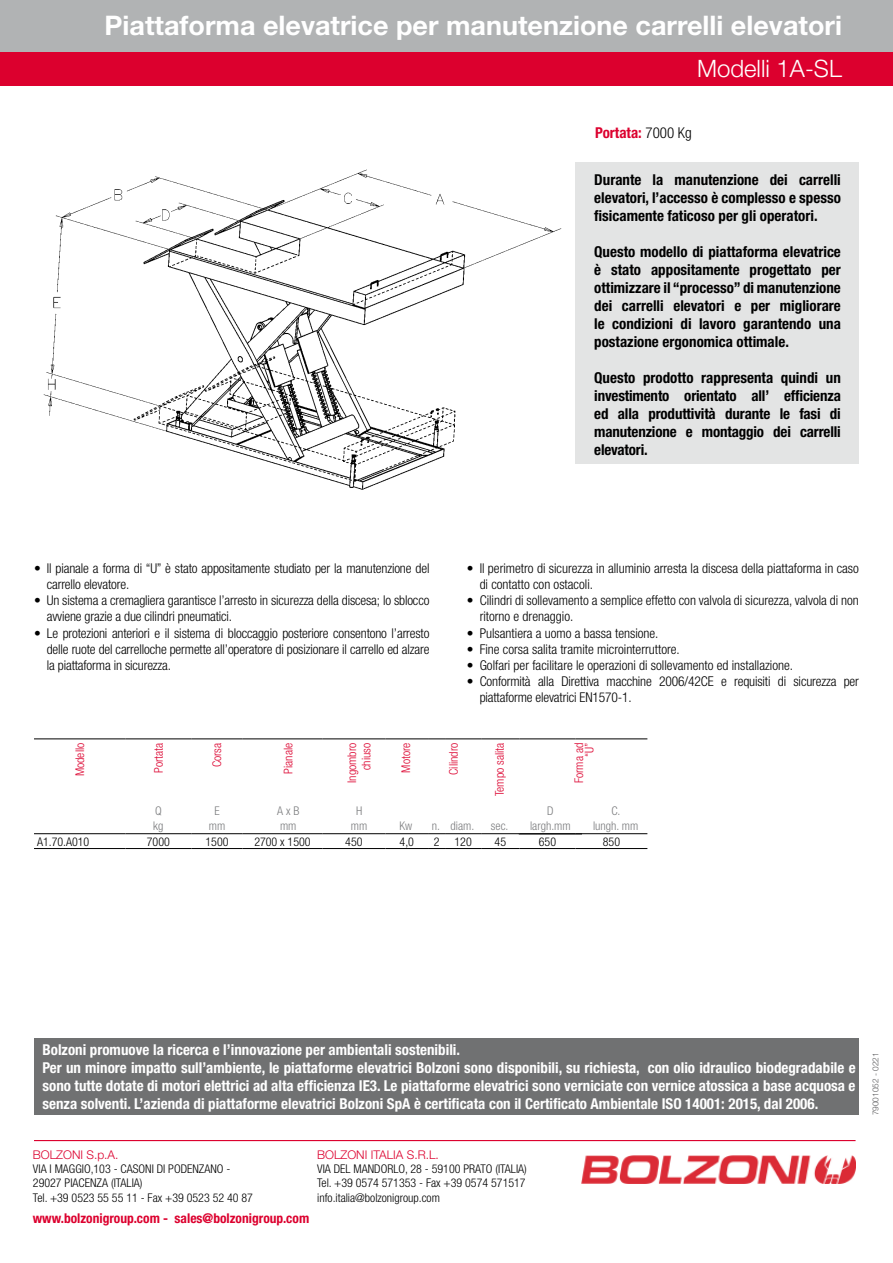
<style>
.page{position:relative;width:893px;height:1263px;background:#fff}
.page>*{position:absolute;margin:0;border:0;box-sizing:border-box;transform-origin:0 0}
.t1{font:700 27px "Helvetica Neue LT Std";color:#fff}
.t2{font:300 24px "Helvetica Neue LT Std";color:#fff}
.t3{font:700 condensed 15px/18px "Helvetica Neue LT Std";color:#000;text-align:justify}
.t4{font:700 condensed 15px/18px "Helvetica Neue LT Std";color:#fff}
.t5{font:700 condensed 15px "Helvetica Neue LT Std";color:#dc002e}
.t6{font:300 condensed 13.5px/16.2px "Helvetica Neue LT Std";letter-spacing:-.01em;color:#000}
.t7{font:700 condensed 13.5px "Helvetica Neue LT Std";color:#dc002e}
.t8{font:300 condensed 12px/14.4px "Helvetica Neue LT Std";color:#000}
.t9{font:300 condensed 12px/14.4px "Helvetica Neue LT Std";color:#dc002e;text-align:right}
.t10{font:300 condensed 12px/14.4px "Helvetica Neue LT Std";color:#7b7c7e;text-align:center}
.t11{font:300 12px "Helvetica Neue LT Std";color:#dc002e}
.t12{font:300 8.25px "Helvetica Neue LT Std";color:#58585a}
.s1{font-weight:300;color:#000}
</style>
<div class="page">
<div style="left:0;top:51px;width:893px;height:34px;background:#dc002e"></div>
<div style="left:0;top:0;width:893px;height:51px;background:#b1b3b4"></div>
<img style="left:582px;top:1155px;width:273px;height:29px">
<img style="left:43px;top:169px;width:519px;height:321px">
<div style="left:575px;top:162px;width:284px;height:301px;background:#e3e4e4"></div>
<hr style="left:34px;top:739px;width:91px;height:1px;background:#000">
<hr style="left:125px;top:739px;width:66px;height:1px;background:#000">
<hr style="left:191px;top:739px;width:52px;height:1px;background:#000">
<hr style="left:243px;top:739px;width:79px;height:1px;background:#000">
<hr style="left:322px;top:739px;width:64px;height:1px;background:#000">
<hr style="left:386px;top:739px;width:42px;height:1px;background:#000">
<svg style="left:428px;top:739px;width:17px;height:1px"></svg>
<hr style="left:445px;top:739px;width:36px;height:1px;background:#000">
<hr style="left:481px;top:739px;width:38px;height:1px;background:#000">
<hr style="left:519px;top:739px;width:56px;height:1px;background:#000">
<hr style="left:575px;top:739px;width:72px;height:1px;background:#000">
<svg style="left:34px;top:833px;width:613px;height:16px"></svg>
<hr style="left:445px;top:848px;width:36px;height:1px;background:#000">
<hr style="left:481px;top:848px;width:38px;height:1px;background:#000">
<hr style="left:519px;top:848px;width:56px;height:1px;background:#000">
<hr style="left:575px;top:848px;width:72px;height:1px;background:#000">
<div style="left:34px;top:1039px;width:825px;height:76px;background:#707172"></div>
<hr style="left:34px;top:1140px;width:821px;height:1px;background:#dc002e">
<hr style="left:519px;top:834px;width:63px;height:1px;background:#000">
<h1 class="t1" style="left:105px;top:9px;width:739px">Piattaforma elevatrice per manutenzione carrelli elevatori</h1>
<h2 class="t2" style="left:697px;top:53px;width:146px">Modelli 1A-SL</h2>
<p class="t5" style="left:595px;top:124px;width:98px">Portata: <span class="s1">7000 Kg</span></p>
<p class="t3" style="left:594px;top:171px;width:248px">Durante la manutenzione dei carrelli elevatori, l’accesso è complesso e spesso fisicamente faticoso per gli operatori.</p>
<p class="t3" style="left:594px;top:243px;width:248px">Questo modello di piattaforma elevatrice è stato appositamente progettato per ottimizzare il “processo” di manutenzione dei carrelli elevatori e per migliorare le condizioni di lavoro garantendo una postazione ergonomica ottimale.</p>
<p class="t3" style="left:594px;top:369px;width:248px">Questo prodotto rappresenta quindi un investimento orientato all’ efficienza ed alla produttività durante le fasi di manutenzione e montaggio dei carrelli elevatori.</p>
<p class="t6" style="left:47px;top:560px;width:384px;text-indent:-13px">• Il pianale a forma di “U” è stato appositamente studiato per la manutenzione del carrello elevatore.</p>
<p class="t6" style="left:47px;top:592px;width:384px;text-indent:-13px">• Un sistema a cremagliera garantisce l’arresto in sicurezza della discesa; lo sblocco avviene grazie a due cilindri pneumatici.</p>
<p class="t6" style="left:47px;top:624px;width:384px;text-align:justify;text-indent:-13px">• Le protezioni anteriori e il sistema di bloccaggio posteriore consentono l’arresto delle ruote del carrelloche permette all’operatore di posizionare il carrello ed alzare la piattaforma in sicurezza.</p>
<p class="t6" style="left:480px;top:560px;width:381px;text-indent:-13px">• Il perimetro di sicurezza in alluminio arresta la discesa della piattaforma in caso di contatto con ostacoli.</p>
<p class="t6" style="left:480px;top:592px;width:381px;text-indent:-13px">• Cilindri di sollevamento a semplice effetto con valvola di sicurezza, valvola di non ritorno e drenaggio.</p>
<p class="t6" style="left:467px;top:624px;width:193px">• Pulsantiera a uomo a bassa tensione.</p>
<p class="t6" style="left:467px;top:641px;width:214px">• Fine corsa salita tramite microinterruttore.</p>
<p class="t6" style="left:467px;top:657px;width:328px">• Golfari per facilitare le operazioni di sollevamento ed installazione.</p>
<p class="t6" style="left:480px;top:673px;width:381px;text-indent:-13px">• Conformità alla Direttiva macchine 2006/42CE e requisiti di sicurezza per piattaforme elevatrici EN1570-1.</p>
<p class="t9" style="left:72px;top:776px;width:35px;rotate:-90deg">Modello</p>
<p class="t9" style="left:151px;top:773px;width:32px;rotate:-90deg">Portata</p>
<p class="t9" style="left:210px;top:767px;width:26px;rotate:-90deg">Corsa</p>
<p class="t9" style="left:281px;top:774px;width:32px;rotate:-90deg">Pianale</p>
<p class="t9" style="left:345px;top:783px;width:41px;rotate:-90deg">Ingombro chiuso</p>
<p class="t9" style="left:399px;top:773px;width:31px;rotate:-90deg">Motore</p>
<p class="t9" style="left:446px;top:775px;width:33px;rotate:-90deg">Cilindro</p>
<p class="t9" style="left:492px;top:796px;width:55px;rotate:-90deg">Tempo salita</p>
<p class="t9" style="left:573px;top:783px;width:42px;line-height:10.5px;rotate:-90deg">Forma ad “U”</p>
<p class="t10" style="left:153px;top:804px;width:12px;text-align:left">Q kg</p>
<p class="t10" style="left:209px;top:804px;width:18px">E mm</p>
<p class="t10" style="left:277px;top:804px;width:24px;text-align:left">A x B mm</p>
<p class="t10" style="left:351px;top:804px;width:18px">H mm</p>
<p class="t10" style="left:530px;top:804px;width:42px">D largh.mm</p>
<p class="t10" style="left:593px;top:804px;width:47px">C.<br>lungh. mm</p>
<p class="t10" style="left:399px;top:818px;width:14px">Kw</p>
<p class="t10" style="left:432px;top:818px;width:44px">n. diam.</p>
<p class="t10" style="left:491px;top:818px;width:19px">sec.</p>
<p class="t8" style="left:37px;top:834px;width:54px">A1.70.A010</p>
<p class="t8" style="left:147px;top:834px;width:25px">7000</p>
<p class="t8" style="left:205px;top:834px;width:25px">1500</p>
<p class="t8" style="left:254px;top:834px;width:58px">2700 x 1500</p>
<p class="t8" style="left:345px;top:834px;width:19px">450</p>
<p class="t8" style="left:400px;top:834px;width:16px">4,0</p>
<p class="t8" style="left:434px;top:834px;width:7px">2</p>
<p class="t8" style="left:454px;top:834px;width:19px">120</p>
<p class="t8" style="left:495px;top:834px;width:13px">45</p>
<p class="t8" style="left:539px;top:834px;width:19px">650</p>
<p class="t8" style="left:603px;top:834px;width:19px">850</p>
<p class="t4" style="left:43px;top:1040px;width:815px">Bolzoni promuove la ricerca e l’innovazione per ambientali sostenibili.<br>Per un minore impatto sull’ambiente, le piattaforme elevatrici Bolzoni sono disponibili, su richiesta, con olio idraulico biodegradabile e sono tutte dotate di motori elettrici ad alta efficienza IE3. Le piattaforme elevatrici sono verniciate con vernice atossica a base acquosa e senza solventi. L’azienda di piattaforme elevatrici Bolzoni SpA è certificata con il Certificato Ambientale ISO 14001: 2015, dal 2006.</p>
<p class="t11" style="left:33px;top:1147px;width:87px">BOLZONI S.p.A.</p>
<p class="t8" style="left:33px;top:1161px;width:222px">VIA I MAGGIO,103 - CASONI DI PODENZANO -<br>29027 PIACENZA (ITALIA)<br>Tel. +39 0523 55 55 11 - Fax +39 0523 52 40 87</p>
<p class="t7" style="left:33px;top:1209px;width:278px">www.bolzonigroup.com - sales@bolzonigroup.com</p>
<p class="t11" style="left:317px;top:1147px;width:123px">BOLZONI ITALIA S.R.L.</p>
<p class="t8" style="left:317px;top:1161px;width:211px;text-align:justify">VIA DEL MANDORLO, 28 - 59100 PRATO (ITALIA)<br>Tel. +39 0574 571353 - Fax +39 0574 571517 info.italia@bolzonigroup.com</p>
<p class="t12" style="left:870px;top:1115px;width:64px;rotate:-90deg">79001052 - 0221</p>
</div>
